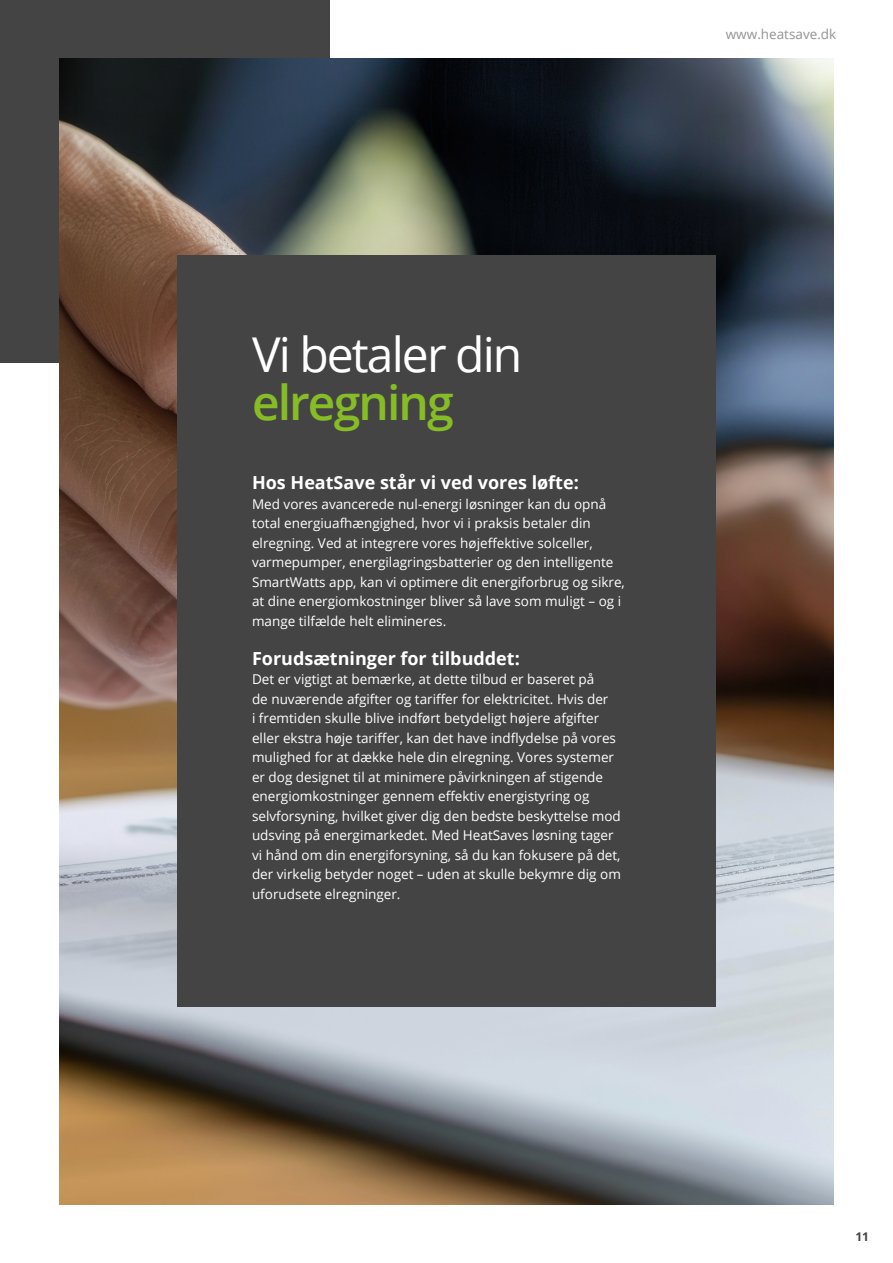
<style>
.page{position:relative;width:893px;height:1263px;background:#fff}
.page>*{position:absolute;margin:0;border:0;box-sizing:border-box;transform-origin:0 0}
.t1{font:48px "Open Sans";letter-spacing:-.04em;color:#fff}
.t2{font:600 48px "Open Sans";letter-spacing:-.04em;color:#86bc25}
.t3{font:700 18px "Open Sans";color:#fff}
.t4{font:13.5px/19.5px "Open Sans";color:#fff}
.t5{font:13.5px "Open Sans";color:#949494}
.t6{font:700 12px "Open Sans";color:#444}
</style>
<div class="page">
<div style="left:0;top:0;width:330px;height:363px;background:#444"></div>
<img style="left:59px;top:59px;width:775px;height:1145px">
<div style="left:177px;top:256px;width:539px;height:751px;background:#444"></div>
<p class="t5" style="left:726px;top:24px;width:112px">www.heatsave.dk</p>
<h1 class="t1" style="left:252px;top:322px;width:272px">Vi betaler din</h1>
<h1 class="t2" style="left:252px;top:370px;width:203px">elregning</h1>
<h2 class="t3" style="left:252px;top:470px;width:328px">Hos HeatSave står vi ved vores løfte:</h2>
<p class="t4" style="left:252px;top:494px;width:374px">Med vores avancerede nul-energi løsninger kan du opnå total energiuafhængighed, hvor vi i praksis betaler din elregning. Ved at integrere vores højeffektive solceller, varmepumper, energilagringsbatterier og den intelligente SmartWatts app, kan vi optimere dit energiforbrug og sikre, at dine energiomkostninger bliver så lave som muligt – og i mange tilfælde helt elimineres.</p>
<h2 class="t3" style="left:252px;top:646px;width:269px">Forudsætninger for tilbuddet:</h2>
<p class="t4" style="left:252px;top:669px;width:370px">Det er vigtigt at bemærke, at dette tilbud er baseret på<br>de nuværende afgifter og tariffer for elektricitet. Hvis der<br>i fremtiden skulle blive indført betydeligt højere afgifter eller ekstra høje tariffer, kan det have indflydelse på vores mulighed for at dække hele din elregning. Vores systemer er dog designet til at minimere påvirkningen af stigende energiomkostninger gennem effektiv energistyring og selvforsyning, hvilket giver dig den bedste beskyttelse mod udsving på energimarkedet. Med HeatSaves løsning tager vi hånd om din energiforsyning, så du kan fokusere på det, der virkelig betyder noget – uden at skulle bekymre dig om uforudsete elregninger.</p>
<p class="t6" style="left:855px;top:1228px;width:15px">11</p>
</div>
